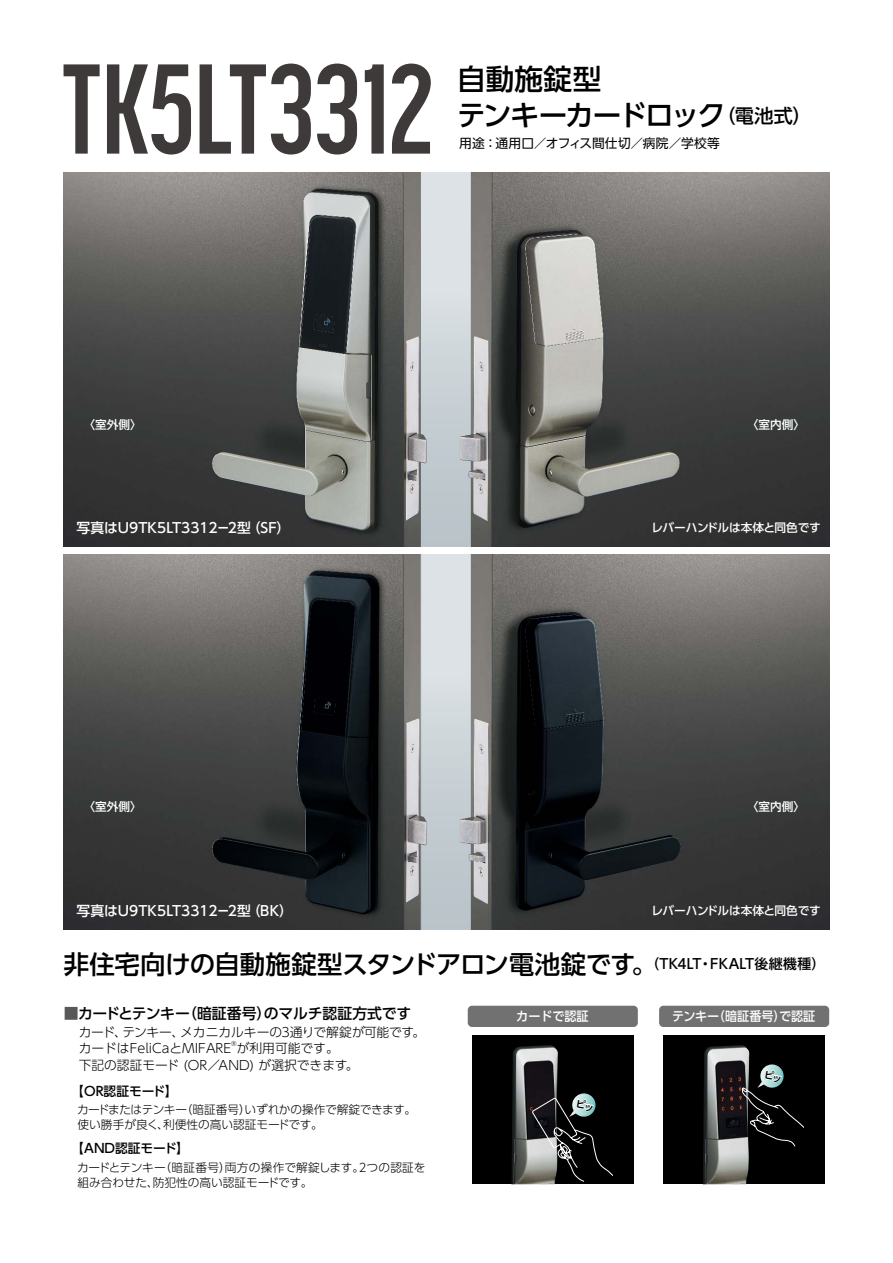
<style>
.page{position:relative;width:893px;height:1263px;background:#fff}
.page>*{position:absolute;margin:0;border:0;box-sizing:border-box;transform-origin:0 0}
.t1{font:700 126.45px "Korolev Compressed";letter-spacing:-.005em;color:#3e3a39}
.t2{font:500 28.65px/36.2px "UD Shin Go Pro";letter-spacing:-.04em;color:#000}
.t3{font:500 25.5px "UD Shin Go Pro";letter-spacing:-.02em;color:#000}
.t4{font:500 14.85px "UD Shin Go Pro";letter-spacing:-.01em;color:#000}
.t5{font:500 13.8px "UD Shin Go Pro";color:#fff}
.t6{font:300 12.75px/15.9px "UD Shin Go Pro";color:#000}
.t7{font:12.75px "UD Shin Go Pro";letter-spacing:.005em;color:#000}
.t8{font:500 12.75px "UD Shin Go Pro";color:#000}
.t9{font:500 12.75px "UD Shin Go Pro";color:#fff;scale:.95 1}
.t10{font:300 11.7px/15.5px "UD Shin Go Pro";letter-spacing:-.005em;color:#000}
.t11{font:500 11.7px "UD Shin Go Pro";letter-spacing:-.01em;color:#fff}
.t12{font:300 6.45px "UD Shin Go Pro";color:#000}
.s1{font-size:19.2px}
.s2{color:#595757}
</style>
<div class="page">
<div style="left:663px;top:1035px;width:162px;height:149px;background:#000"></div>
<img style="left:703px;top:1045px;width:46px;height:139px">
<div style="left:400px;top:172px;width:88px;height:374px;background:linear-gradient(to bottom,#e4e9ec,#b8c2c8)"></div>
<div style="left:400px;top:555px;width:88px;height:374px;background:linear-gradient(to bottom,#e4e9ec,#b8c2c8)"></div>
<img style="left:64px;top:172px;width:369px;height:374px">
<img style="left:64px;top:555px;width:369px;height:374px">
<img style="left:456px;top:172px;width:373px;height:374px">
<img style="left:457px;top:555px;width:372px;height:374px">
<div style="left:468px;top:1006px;width:170px;height:21px;background:#727171;border-radius:4px"></div>
<div style="left:659px;top:1006px;width:170px;height:21px;background:#727171;border-radius:4px"></div>
<div style="left:472px;top:1035px;width:162px;height:149px;background:#000"></div>
<img style="left:511px;top:1045px;width:47px;height:139px">
<svg style="left:742px;top:1064px;width:62px;height:83px"></svg>
<svg style="left:532px;top:1093px;width:80px;height:91px"></svg>
<h1 class="t1" style="left:62px;top:38px;width:374px">TK5LT3312</h1>
<h2 class="t2" style="left:457px;top:60px;width:356px">自動施錠型<br>テンキーカードロック<span class="s1">（電池式）</span></h2>
<p class="t7" style="left:459px;top:133px;width:262px">用途：通用口／オフィス間仕切／病院／学校等</p>
<p class="t11" style="left:83px;top:415px;width:60px">〈室外側〉</p>
<p class="t11" style="left:747px;top:415px;width:60px">〈室内側〉</p>
<p class="t5" style="left:77px;top:517px;width:229px">写真はU9TK5LT3312ー2型（SF）　</p>
<p class="t11" style="left:651px;top:518px;width:171px">レバーハンドルは本体と同色です</p>
<p class="t11" style="left:83px;top:797px;width:60px">〈室外側〉</p>
<p class="t11" style="left:747px;top:797px;width:60px">〈室内側〉</p>
<p class="t5" style="left:77px;top:899px;width:232px">写真はU9TK5LT3312ー2型（BK）　</p>
<p class="t11" style="left:651px;top:901px;width:171px">レバーハンドルは本体と同色です</p>
<h3 class="t3" style="left:64px;top:943px;width:763px">非住宅向けの自動施錠型スタンドアロン電池錠です。<sup>（TK4LT・FKALT後継機種）</sup></h3>
<p class="t4" style="left:64px;top:1001px;width:349px"><span class="s2">■</span>カードとテンキー（暗証番号）のマルチ認証方式です</p>
<p class="t6" style="left:79px;top:1024px;width:348px">カード、テンキー、メカニカルキーの3通りで解錠が可能です。カードはFeliCaとMIFARE が利用可能です。</p>
<p class="t12" style="left:231px;top:1039px;width:7px">®</p>
<p class="t6" style="left:79px;top:1056px;width:281px">下記の認証モード (OR／AND) が選択できます。</p>
<p class="t8" style="left:71px;top:1080px;width:108px">【OR認証モード】</p>
<p class="t10" style="left:77px;top:1101px;width:341px">カードまたはテンキー（暗証番号）いずれかの操作で解錠できます。使い勝手が良く、利便性の高い認証モードです。</p>
<p class="t8" style="left:71px;top:1138px;width:119px">【AND認証モード】</p>
<p class="t10" style="left:77px;top:1160px;width:350px;line-height:14.9px">カードとテンキー（暗証番号）両方の操作で解錠します。２つの認証を組み合わせた、防犯性の高い認証モードです。</p>
<p class="t9" style="left:516px;top:1006px;width:78px">カードで認証</p>
<p class="t9" style="left:672px;top:1006px;width:152px">テンキー（暗証番号）で認証</p>
</div>
